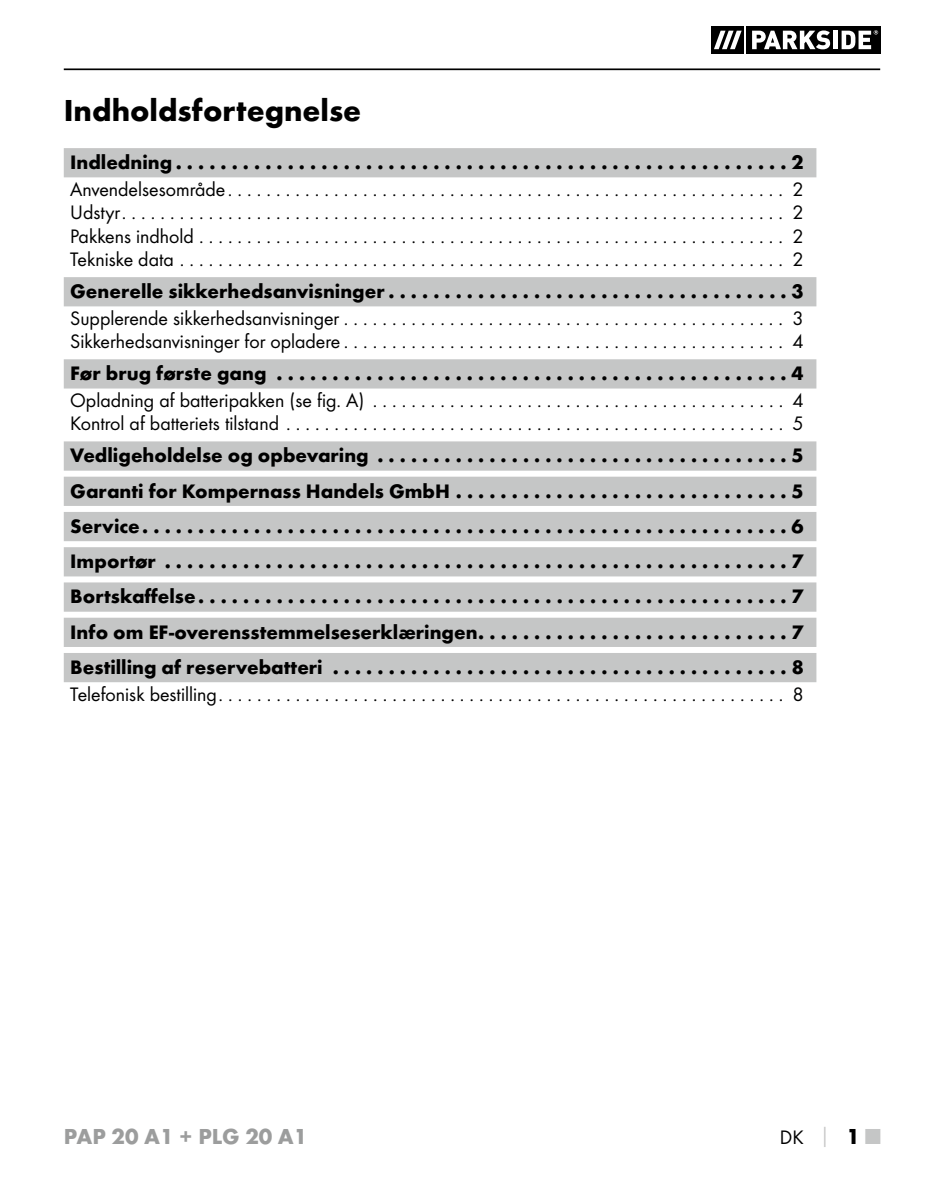
<style>
.page{position:relative;width:944px;height:1180px;background:#fff}
.page>*{position:absolute;margin:0;border:0;box-sizing:border-box;transform-origin:0 0}
.t1{font:700 31.5px "Futura";color:#000}
.t2{font:700 22.5px "Futura";color:#9c9d9d}
.t3{font:20.25px/23.4px "Futura Boo";color:#000}
.t4{font:700 20.25px/35.3px "Futura";color:#000;text-align:justify}
.s1{font-family:"Futura";font-weight:700;color:#c5c6c6}
.s2{font-family:"Futura";font-weight:700;font-size:22.5px}
.s3{font-family:"Futura";font-weight:700;font-size:22.5px;color:#c5c6c6}
</style>
<div class="page">
<hr style="left:64px;top:68px;width:816px;height:2px;background:#000">
<div style="left:712px;top:26px;width:32px;height:28px;background:#000"></div>
<div style="left:746px;top:26px;width:134px;height:28px;background:#000"></div>
<svg style="left:714px;top:31px;width:28px;height:18px"></svg>
<svg style="left:752px;top:31px;width:78px;height:18px"></svg>
<div style="left:833px;top:31px;width:5px;height:18px;background:#fff"></div>
<svg style="left:842px;top:30px;width:36px;height:19px"></svg>
<div style="left:64px;top:148px;width:752px;height:29px;background:#c5c6c6"></div>
<div style="left:64px;top:277px;width:752px;height:29px;background:#c5c6c6"></div>
<div style="left:64px;top:359px;width:752px;height:30px;background:#c5c6c6"></div>
<div style="left:64px;top:441px;width:752px;height:30px;background:#c5c6c6"></div>
<div style="left:64px;top:477px;width:752px;height:29px;background:#c5c6c6"></div>
<div style="left:64px;top:512px;width:752px;height:29px;background:#c5c6c6"></div>
<div style="left:64px;top:547px;width:752px;height:29px;background:#c5c6c6"></div>
<div style="left:64px;top:582px;width:752px;height:30px;background:#c5c6c6"></div>
<div style="left:64px;top:618px;width:752px;height:29px;background:#c5c6c6"></div>
<div style="left:64px;top:653px;width:752px;height:29px;background:#c5c6c6"></div>
<h1 class="t1" style="left:64px;top:91px;width:299px">Indholdsfortegnelse</h1>
<p class="t4" style="left:70px;top:144px;width:735px">Indledning . . . . . . . . . . . . . . . . . . . . . . . . . . . . . . . . . . . . . . . . . . . . . . . . . . . . . . . 2</p>
<p class="t3" style="left:70px;top:177px;width:735px;text-align:justify">Anvendelsesområde . . . . . . . . . . . . . . . . . . . . . . . . . . . . . . . . . . . . . . . . . . . . . . . . . . . . . . . . . . 2<br>Udstyr . . . . . . . . . . . . . . . . . . . . . . . . . . . . . . . . . . . . . . . . . . . . . . . . . . . . . . . . . . . . . . . . . . . . . 2<br>Pakkens indhold . . . . . . . . . . . . . . . . . . . . . . . . . . . . . . . . . . . . . . . . . . . . . . . . . . . . . . . . . . . . . 2<br>Tekniske data . . . . . . . . . . . . . . . . . . . . . . . . . . . . . . . . . . . . . . . . . . . . . . . . . . . . . . . . . . . . . . . 2</p>
<p class="t4" style="left:70px;top:273px;width:735px">Generelle sikkerhedsanvisninger . . . . . . . . . . . . . . . . . . . . . . . . . . . . . . . . . . . . 3</p>
<p class="t3" style="left:70px;top:306px;width:735px">Supplerende sikkerhedsanvisninger . . . . . . . . . . . . . . . . . . . . . . . . . . . . . . . . . . . . . . . . . . . . . . 3<br>Sikkerhedsanvisninger for opladere . . . . . . . . . . . . . . . . . . . . . . . . . . . . . . . . . . . . . . . . . . . . . . 4</p>
<p class="t4" style="left:70px;top:355px;width:735px">Før brug første gang . . . . . . . . . . . . . . . . . . . . . . . . . . . . . . . . . . . . . . . . . . . . . . 4</p>
<p class="t3" style="left:70px;top:388px;width:735px">Opladning af batteripakken (se fig. A) . . . . . . . . . . . . . . . . . . . . . . . . . . . . . . . . . . . . . . . . . . . 4<br>Kontrol af batteriets tilstand . . . . . . . . . . . . . . . . . . . . . . . . . . . . . . . . . . . . . . . . . . . . . . . . . . . . 5</p>
<p class="t4" style="left:70px;top:438px;width:735px">Vedligeholdelse og opbevaring . . . . . . . . . . . . . . . . . . . . . . . . . . . . . . . . . . . . . 5<br>Garanti for Kompernass -Handels -GmbH . . . . . . . . . . . . . . . . . . . . . . . . . . . . . . 5<br>Service . . . . . . . . . . . . . . . . . . . . . . . . . . . . . . . . . . . . . . . . . . . . . . . . . . . . . . . . . . 6<br>Importør . . . . . . . . . . . . . . . . . . . . . . . . . . . . . . . . . . . . . . . . . . . . . . . . . . . . . . . . 7<br>Bortskaffelse . . . . . . . . . . . . . . . . . . . . . . . . . . . . . . . . . . . . . . . . . . . . . . . . . . . . . 7<br>Info om EF-overensstemmelseserklæringen . . . . . . . . . . . . . . . . . . . . . . . . . . . . 7<br>Bestilling af reservebatteri . . . . . . . . . . . . . . . . . . . . . . . . . . . . . . . . . . . . . . . . . 8</p>
<p class="t3" style="left:70px;top:682px;width:735px">Telefonisk bestilling . . . . . . . . . . . . . . . . . . . . . . . . . . . . . . . . . . . . . . . . . . . . . . . . . . . . . . . . . . . 8</p>
<p class="t2" style="left:64px;top:1123px;width:245px">PAP 20 A1 + PLG 20 A1</p>
<p class="t3" style="left:780px;top:1126px;width:102px">DK <span class="s1">│</span> <span class="s2">1</span> <span class="s3">■</span></p>
</div>
